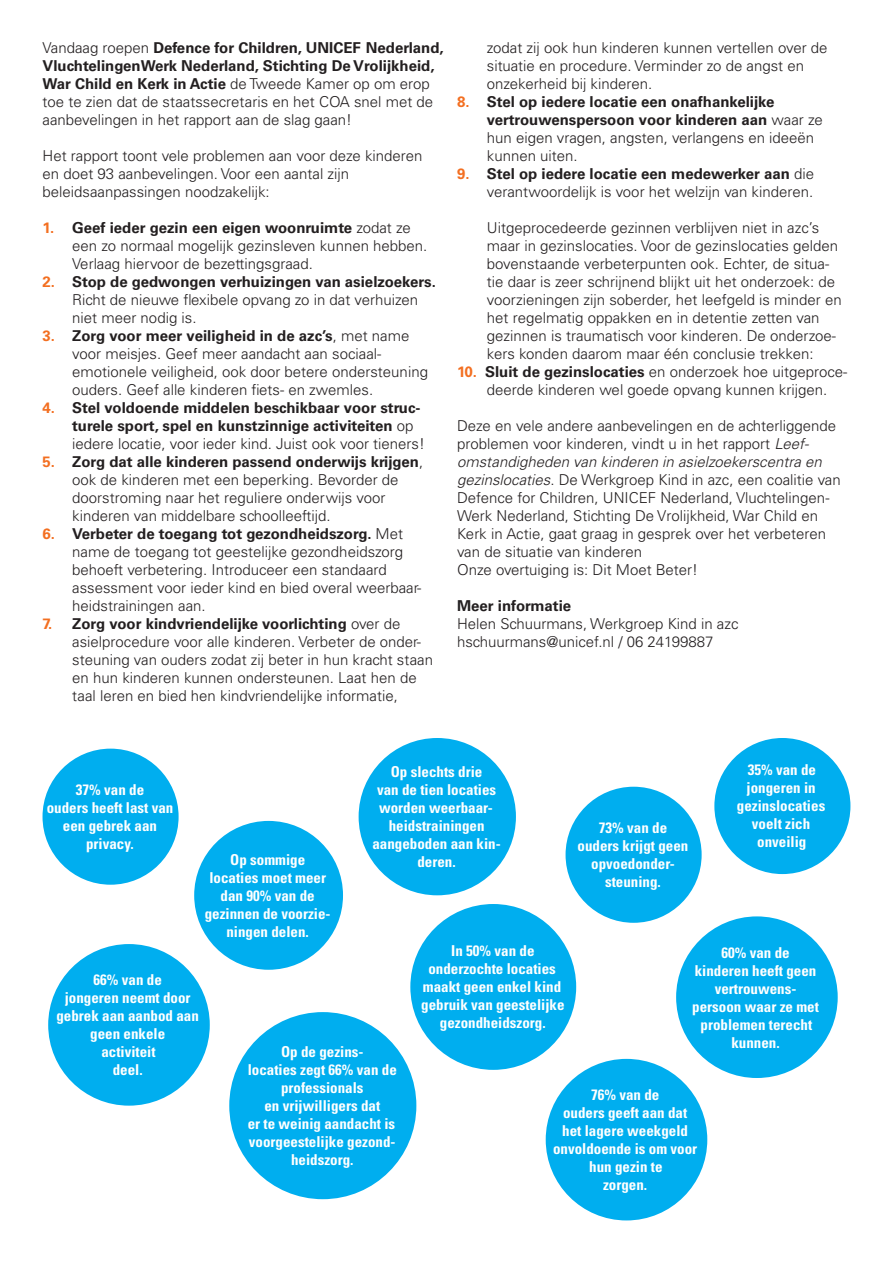
<style>
.page{position:relative;width:893px;height:1263px;background:#fff}
.page>*{position:absolute;margin:0;border:0;box-sizing:border-box;transform-origin:0 0}
.t1{font:300 15px/18px "Univers LT Std";color:#231f20}
.t2{font:700 condensed 15px/18px "Univers LT Std";color:#fff;text-align:center}
.t3{font:700 15px/18px "Univers LT Std";color:#231f20}
.s1{font-weight:300}
.s2{font-weight:700}
.s3{font-weight:700;color:#f36f21}
.s4{color:#f36f21}
.s5{font-style:italic}
</style>
<div class="page">
<div style="left:43px;top:749px;width:136px;height:136px;background:#00aeef;border-radius:50%"></div>
<div style="left:194px;top:821px;width:149px;height:149px;background:#00aeef;border-radius:50%"></div>
<div style="left:359px;top:738px;width:157px;height:157px;background:#00aeef;border-radius:50%"></div>
<div style="left:566px;top:787px;width:136px;height:136px;background:#00aeef;border-radius:50%"></div>
<div style="left:410px;top:904px;width:166px;height:166px;background:#00aeef;border-radius:50%"></div>
<div style="left:48px;top:944px;width:162px;height:162px;background:#00aeef;border-radius:50%"></div>
<div style="left:676px;top:916px;width:162px;height:162px;background:#00aeef;border-radius:50%"></div>
<div style="left:229px;top:1012px;width:187px;height:187px;background:#00aeef;border-radius:50%"></div>
<div style="left:714px;top:738px;width:136px;height:136px;background:#00aeef;border-radius:50%"></div>
<div style="left:546px;top:1059px;width:161px;height:161px;background:#00aeef;border-radius:50%"></div>
<p class="t3" style="left:43px;top:39px;width:403px"><span class="s1">Vandaag roepen</span> Defence for Children, UNICEF Nederland,</p>
<p class="t1" style="left:43px;top:57px;width:393px"><span class="s2">VluchtelingenWerk Nederland, Stichting De Vrolijkheid, War Child en Kerk in Actie</span> de Tweede Kamer op om erop toe te zien dat de staatssecretaris en het COA snel met de aanbevelingen in het rapport aan de slag gaan!</p>
<p class="t1" style="left:43px;top:147px;width:382px">Het rapport toont vele problemen aan voor deze kinderen en doet 93 aanbevelingen. Voor een aantal zijn</p>
<p class="t1" style="left:43px;top:183px;width:229px">beleidsaanpassingen noodzakelijk:</p>
<p class="t1" style="left:72px;top:219px;width:357px;text-indent:-30px"><span class="s3">1.</span> <span class="s2">Geef ieder gezin een eigen woonruimte</span> zodat ze een zo normaal mogelijk gezinsleven kunnen hebben.<br>Verlaag hiervoor de bezettingsgraad.</p>
<p class="t1" style="left:72px;top:273px;width:365px;text-indent:-30px"><span class="s3">2.</span> <span class="s2">Stop de gedwongen verhuizingen van asielzoekers.<br></span>Richt de nieuwe flexibele opvang zo in dat verhuizen niet meer nodig is.</p>
<p class="t1" style="left:43px;top:327px;width:368px;text-align:center"><span class="s3">3.</span> <span class="s2">Zorg voor meer veiligheid in de azc’s</span>, met name voor meisjes. Geef meer aandacht aan sociaal-</p>
<p class="t1" style="left:72px;top:363px;width:357px">emotionele veiligheid, ook door betere ondersteuning ouders. Geef alle kinderen fiets- en zwemles.</p>
<p class="t3" style="left:72px;top:399px;width:354px;text-indent:-30px"><span class="s4">4.</span> Stel voldoende middelen beschikbaar voor struc&shy;turele sport, spel en kunstzinnige activiteiten <span class="s1">op iedere locatie, voor ieder kind. Juist ook voor tieners!</span></p>
<p class="t1" style="left:43px;top:453px;width:382px;text-align:center"><span class="s3">5.</span> <span class="s2">Zorg dat alle kinderen passend onderwijs krijgen</span>, ook de kinderen met een beperking. Bevorder de doorstroming naar het reguliere onderwijs voor</p>
<p class="t1" style="left:72px;top:507px;width:260px">kinderen van middelbare schoolleeftijd.</p>
<p class="t1" style="left:43px;top:525px;width:362px;text-align:right"><span class="s3">6.</span> <span class="s2">Verbeter de toegang tot gezondheidszorg.</span> Met name de toegang tot geestelijke gezondheidszorg</p>
<p class="t1" style="left:72px;top:561px;width:351px">behoeft verbetering. Introduceer een standaard assessment voor ieder kind en bied overal weerbaar&shy;heidstrainingen aan.</p>
<p class="t1" style="left:72px;top:615px;width:362px;text-indent:-30px"><span class="s3">7.</span> <span class="s2">Zorg voor kindvriendelijke voorlichting</span> over de asielprocedure voor alle kinderen. Verbeter de onder&shy;steuning van ouders zodat zij beter in hun kracht staan en hun kinderen kunnen ondersteunen. Laat hen de taal leren en bied hen kindvriendelijke informatie,</p>
<p class="t1" style="left:487px;top:39px;width:342px">zodat zij ook hun kinderen kunnen vertellen over de situatie en procedure. Verminder zo de angst en</p>
<p class="t1" style="left:487px;top:75px;width:167px">onzekerheid bij kinderen.</p>
<p class="t3" style="left:457px;top:93px;width:319px"><span class="s4">8.</span> Stel op iedere locatie een onafhankelijke</p>
<p class="t1" style="left:487px;top:111px;width:337px"><span class="s2">vertrouwenspersoon voor kinderen aan</span> waar ze hun eigen vragen, angsten, verlangens en ideeën kunnen uiten.</p>
<p class="t1" style="left:457px;top:165px;width:358px;text-align:right"><span class="s3">9.</span> <span class="s2">Stel op iedere locatie een medewerker aan</span> die verantwoordelijk is voor het welzijn van kinderen.</p>
<p class="t1" style="left:487px;top:219px;width:356px">Uitgeprocedeerde gezinnen verblijven niet in azc’s maar in gezinslocaties. Voor de gezinslocaties gelden bovenstaande verbeterpunten ook. Echter, de situa&shy;tie daar is zeer schrijnend blijkt uit het onderzoek: de voorzieningen zijn soberder, het leefgeld is minder en het regelmatig oppakken en in detentie zetten van</p>
<p class="t1" style="left:487px;top:327px;width:351px">gezinnen is traumatisch voor kinderen. De onderzoe&shy;kers konden daarom maar één conclusie trekken:</p>
<p class="t1" style="left:487px;top:363px;width:362px;text-indent:-30px"><span class="s3">10.</span> <span class="s2">Sluit de gezinslocaties</span> en onderzoek hoe uitgeproce&shy;deerde kinderen wel goede opvang kunnen krijgen.</p>
<p class="t1" style="left:457px;top:417px;width:385px">Deze en vele andere aanbevelingen en de achterliggende problemen voor kinderen, vindt u in het rapport <span class="s5">Leef&shy;omstandigheden van kinderen in asielzoekerscentra en gezinslocaties</span>. De Werkgroep Kind in azc, een coalitie van Defence for Children, UNICEF Nederland, Vluchtelingen-Werk Nederland, Stichting De Vrolijkheid, War Child en Kerk in Actie, gaat graag in gesprek over het verbeteren van de situatie van kinderen</p>
<p class="t1" style="left:457px;top:561px;width:242px">Onze overtuiging is: Dit Moet Beter!</p>
<p class="t3" style="left:457px;top:597px;width:116px">Meer informatie</p>
<p class="t1" style="left:457px;top:615px;width:283px">Helen Schuurmans, Werkgroep Kind in azc</p>
<p class="t1" style="left:457px;top:633px;width:258px">hschuurmans@unicef.nl / 06 24199887</p>
<p class="t2" style="left:76px;top:781px;width:70px">37% van de</p>
<p class="t2" style="left:47px;top:799px;width:128px">ouders heeft last van een gebrek aan</p>
<p class="t2" style="left:86px;top:835px;width:49px">privacy.</p>
<p class="t2" style="left:230px;top:850px;width:76px">Op sommige</p>
<p class="t2" style="left:209px;top:868px;width:118px">locaties moet meer dan 90% van de</p>
<p class="t2" style="left:205px;top:904px;width:127px">gezinnen de voorzie&shy;ningen delen.</p>
<p class="t2" style="left:377px;top:763px;width:121px">Op slechts drie<br>van de tien locaties worden weerbaar-</p>
<p class="t2" style="left:389px;top:817px;width:97px">heidstrainingen</p>
<p class="t2" style="left:372px;top:835px;width:130px">aangeboden aan kin&shy;deren.</p>
<p class="t2" style="left:599px;top:819px;width:70px">73% van de</p>
<p class="t2" style="left:578px;top:837px;width:112px">ouders krijgt geen opvoedonder-</p>
<p class="t2" style="left:605px;top:873px;width:57px">steuning.</p>
<p class="t2" style="left:748px;top:761px;width:70px">35% van de</p>
<p class="t2" style="left:746px;top:779px;width:71px">jongeren in</p>
<p class="t2" style="left:737px;top:797px;width:90px">gezinslocaties</p>
<p class="t2" style="left:752px;top:815px;width:60px">voelt zich</p>
<p class="t2" style="left:757px;top:833px;width:51px">onveilig</p>
<p class="t2" style="left:94px;top:971px;width:70px">66% van de</p>
<p class="t2" style="left:56px;top:989px;width:144px">jongeren neemt door gebrek aan aanbod aan geen enkele</p>
<p class="t2" style="left:101px;top:1043px;width:56px">activiteit</p>
<p class="t2" style="left:113px;top:1061px;width:31px">deel.</p>
<p class="t2" style="left:281px;top:1043px;width:84px">Op de gezins-</p>
<p class="t2" style="left:248px;top:1061px;width:151px">locaties zegt 66% van de professionals</p>
<p class="t2" style="left:264px;top:1097px;width:117px">en vrijwilligers dat</p>
<p class="t2" style="left:248px;top:1115px;width:149px">er te weinig aandacht is voorgeestelijke gezond&shy;heidszorg.</p>
<p class="t2" style="left:451px;top:942px;width:85px">In 50% van de</p>
<p class="t2" style="left:421px;top:960px;width:145px">onderzochte locaties maakt geen enkel kind gebruik van geestelijke gezondheidszorg.</p>
<p class="t2" style="left:721px;top:943px;width:70px">60% van de</p>
<p class="t2" style="left:695px;top:961px;width:123px">kinderen heeft geen vertrouwens-</p>
<p class="t2" style="left:692px;top:997px;width:128px">persoon waar ze met</p>
<p class="t2" style="left:700px;top:1015px;width:113px">problemen terecht</p>
<p class="t2" style="left:731px;top:1033px;width:50px">kunnen.</p>
<p class="t2" style="left:591px;top:1086px;width:70px">76% van de</p>
<p class="t2" style="left:562px;top:1104px;width:127px;text-align:left">ouders geeft aan dat het lagere weekgeld</p>
<p class="t2" style="left:553px;top:1140px;width:146px">onvoldoende is om voor hun gezin te</p>
<p class="t2" style="left:603px;top:1176px;width:46px">zorgen.</p>
</div>
